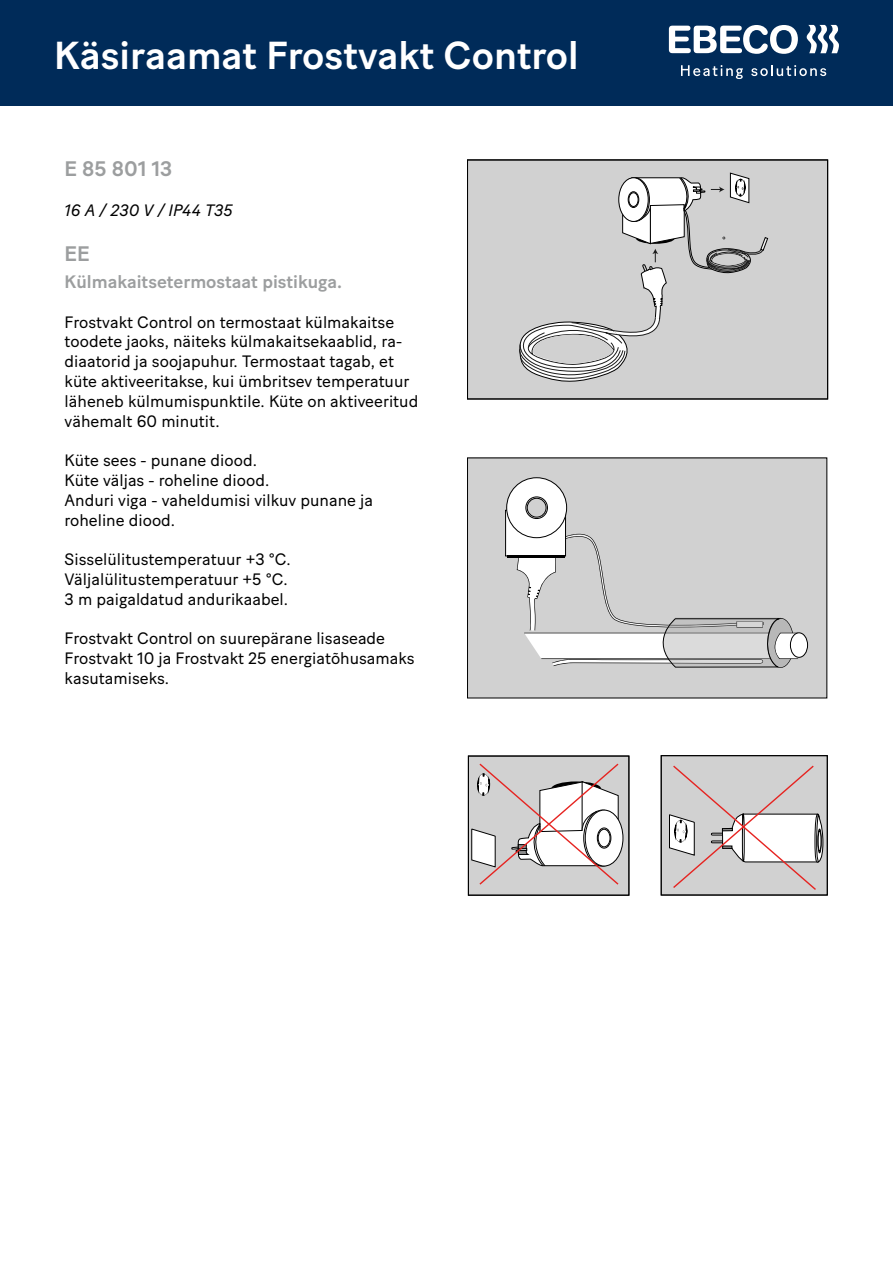
<style>
.page{position:relative;width:893px;height:1263px;background:#fff}
.page>*{position:absolute;margin:0;border:0;box-sizing:border-box;transform-origin:0 0}
.t1{font:500 39px "Baton Turbo";color:#fff}
.t2{font:500 21px "Baton Turbo";color:#9c9e9f}
.t3{font:500 18px "Baton Turbo";color:#9c9e9f}
.t4{font:16.5px/19.8px "Baton Turbo";color:#000}
.t5{font:italic 16.5px "Baton Turbo";color:#000}
</style>
<div class="page">
<div style="left:0;top:0;width:893px;height:105px;background:#002b59"></div>
<svg style="left:669px;top:25px;width:129px;height:29px"></svg>
<svg style="left:807px;top:25px;width:32px;height:28px"></svg>
<svg style="left:681px;top:65px;width:62px;height:14px"></svg>
<svg style="left:751px;top:65px;width:75px;height:11px"></svg>
<div style="left:468px;top:756px;width:161px;height:139px;background:#d1d1d1"></div>
<div style="left:468px;top:756px;width:161px;height:139px;border:1px solid #000"></div>
<svg style="left:471px;top:763px;width:149px;height:122px"></svg>
<div style="left:661px;top:756px;width:166px;height:139px;background:#d1d1d1"></div>
<div style="left:661px;top:755px;width:167px;height:140px;border:1px solid #000"></div>
<svg style="left:669px;top:765px;width:154px;height:125px"></svg>
<div style="left:467px;top:458px;width:360px;height:240px;background:#d1d1d1"></div>
<svg style="left:505px;top:510px;width:61px;height:20px"></svg>
<div style="left:507px;top:478px;width:60px;height:60px;background:#fff;border-radius:50%"></div>
<div style="left:506px;top:477px;width:61px;height:61px;border:1px solid #000;border-radius:50%"></div>
<svg style="left:526px;top:497px;width:21px;height:21px"></svg>
<div style="left:525px;top:497px;width:23px;height:22px;border:1px solid #000;border-radius:50%"></div>
<div style="left:527px;top:498px;width:19px;height:19px;background:#d1d1d1;border-radius:50%"></div>
<div style="left:527px;top:498px;width:19px;height:19px;border:1px solid #000;border-radius:50%"></div>
<div style="left:790px;top:633px;width:18px;height:24px;background:#fff;border-radius:50%"></div>
<div style="left:790px;top:632px;width:18px;height:26px;border:1px solid #000;border-radius:50%"></div>
<svg style="left:505px;top:530px;width:293px;height:138px"></svg>
<div style="left:467px;top:160px;width:361px;height:239px;background:#d1d1d1"></div>
<div style="left:467px;top:160px;width:361px;height:239px;border:1px solid #000"></div>
<svg style="left:519px;top:172px;width:249px;height:210px"></svg>
<h1 class="t1" style="left:54px;top:26px;width:526px">Käsiraamat Frostvakt Control</h1>
<p class="t2" style="left:65px;top:153px;width:109px">E 85 801 13</p>
<p class="t5" style="left:65px;top:198px;width:170px">16 A / 230 V / IP44 T35</p>
<p class="t2" style="left:65px;top:238px;width:27px">EE</p>
<p class="t3" style="left:65px;top:268px;width:279px">Külmakaitsetermostaat pistikuga.</p>
<p class="t4" style="left:65px;top:310px;width:355px">Frostvakt Control on termostaat külmakaitse toodete jaoks, näiteks külmakaitsekaablid, ra&shy;diaatorid ja soojapuhur. Termostaat tagab, et küte aktiveeritakse, kui ümbritsev temperatuur läheneb külmumispunktile. Küte on aktiveeritud vähemalt 60 minutit.</p>
<p class="t4" style="left:65px;top:449px;width:310px">Küte sees - punane diood.<br>Küte väljas - roheline diood.<br>Anduri viga - vaheldumisi vilkuv punane ja roheline diood.</p>
<p class="t4" style="left:65px;top:548px;width:228px">Sisselülitustemperatuur +3 °C.<br>Väljalülitustemperatuur +5 °C.<br>3 m paigaldatud andurikaabel.</p>
<p class="t4" style="left:65px;top:627px;width:352px">Frostvakt Control on suurepärane lisaseade<br>Frostvakt 10 ja Frostvakt 25 energiatõhusamaks kasutamiseks.</p>
</div>
